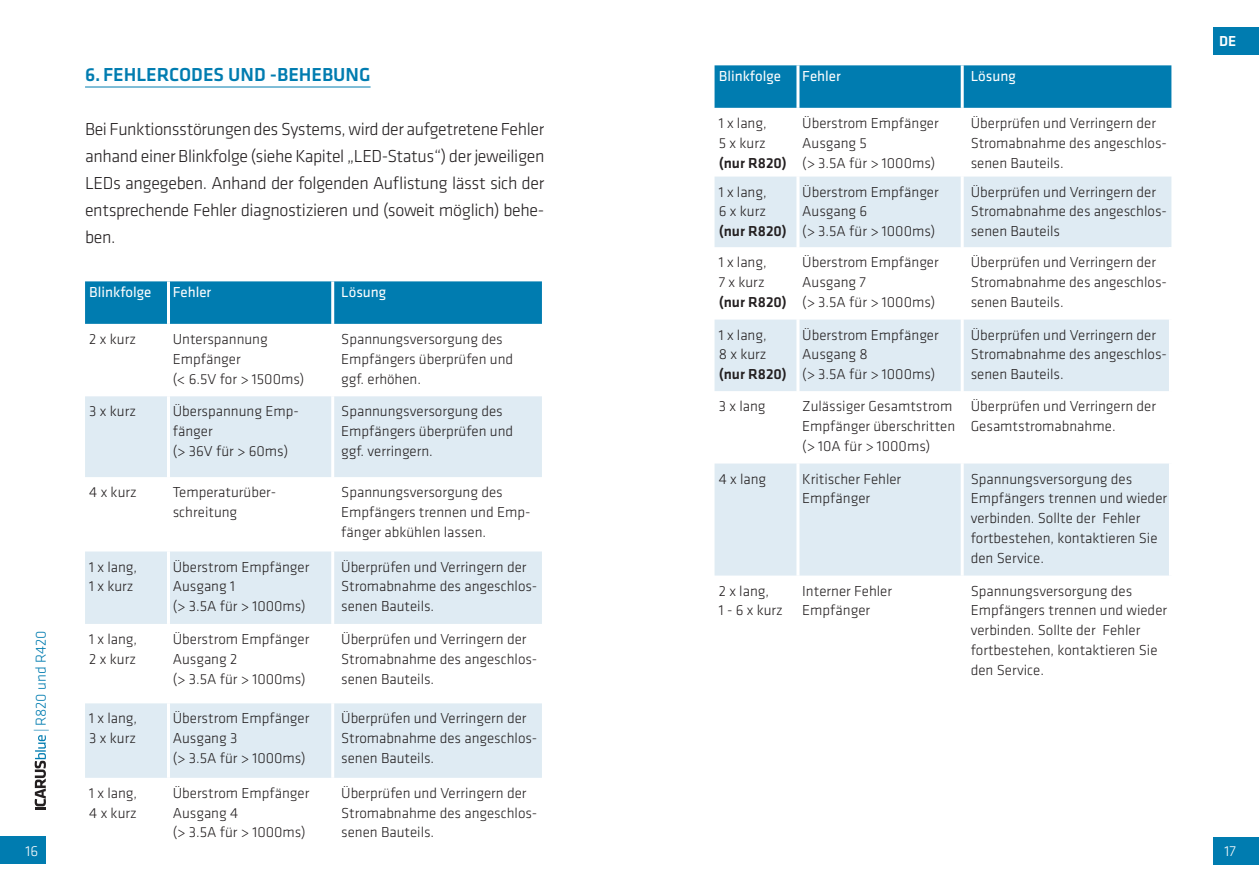
<style>
.page{position:relative;width:1259px;height:893px;background:#fff}
.page>*{position:absolute;margin:0;border:0;box-sizing:border-box;transform-origin:0 0}
.t1{font:500 19.5px "Klavika Basic";color:#007cb0}
.t2{font:300 18px/27px "Klavika Basic";letter-spacing:-.02em;color:#231f20;text-align:justify}
.t3{font:300 15px/19.8px "Klavika Basic";color:#231f20}
.t4{font:15px "Klavika Basic";color:#fff}
.t5{font:500 15px "Klavika Basic";color:#231f20}
.t6{font:300 15px "Klavika Basic";color:#007cb0}
.t7{font:300 15px "Klavika Basic";color:#fff}
.t8{font:500 15px "Klavika Basic";color:#fff}
</style>
<div class="page">
<div style="left:0;top:837px;width:46px;height:27px;background:#007cb0"></div>
<div style="left:1213px;top:837px;width:46px;height:27px;background:#007cb0"></div>
<div style="left:1213px;top:27px;width:46px;height:27px;background:#007cb0"></div>
<hr style="left:85px;top:86px;width:285px;height:2px;background:#007cb0">
<div style="left:85px;top:281px;width:457px;height:43px;background:#007cb0"></div>
<svg style="left:85px;top:396px;width:457px;height:382px;fill:#dfebf3"></svg>
<hr style="left:167px;top:396px;width:3px;height:81px;background:#fff">
<hr style="left:167px;top:477px;width:3px;height:74px;background:#fff">
<hr style="left:167px;top:551px;width:3px;height:73px;background:#fff">
<hr style="left:167px;top:624px;width:3px;height:79px;background:#fff">
<hr style="left:167px;top:703px;width:3px;height:75px;background:#fff">
<hr style="left:167px;top:281px;width:3px;height:43px;background:#fff">
<hr style="left:331px;top:396px;width:3px;height:81px;background:#fff">
<hr style="left:331px;top:477px;width:3px;height:74px;background:#fff">
<hr style="left:331px;top:551px;width:3px;height:73px;background:#fff">
<hr style="left:331px;top:624px;width:3px;height:79px;background:#fff">
<hr style="left:331px;top:703px;width:3px;height:75px;background:#fff">
<hr style="left:331px;top:281px;width:3px;height:43px;background:#fff">
<div style="left:714px;top:65px;width:457px;height:43px;background:#007cb0"></div>
<svg style="left:714px;top:177px;width:457px;height:399px;fill:#dfebf3"></svg>
<div style="left:1169px;top:247px;width:5px;height:73px;background:#fff"></div>
<div style="left:1169px;top:320px;width:5px;height:71px;background:#fff"></div>
<div style="left:1169px;top:391px;width:5px;height:72px;background:#fff"></div>
<div style="left:1169px;top:463px;width:5px;height:113px;background:#fff"></div>
<hr style="left:796px;top:65px;width:3px;height:43px;background:#fff">
<hr style="left:796px;top:177px;width:3px;height:70px;background:#fff">
<hr style="left:796px;top:247px;width:3px;height:73px;background:#fff">
<hr style="left:796px;top:320px;width:3px;height:71px;background:#fff">
<hr style="left:796px;top:391px;width:3px;height:72px;background:#fff">
<hr style="left:796px;top:463px;width:3px;height:113px;background:#fff">
<hr style="left:960px;top:65px;width:3px;height:43px;background:#fff">
<hr style="left:960px;top:177px;width:3px;height:70px;background:#fff">
<hr style="left:960px;top:247px;width:3px;height:73px;background:#fff">
<hr style="left:960px;top:320px;width:3px;height:71px;background:#fff">
<hr style="left:960px;top:391px;width:3px;height:72px;background:#fff">
<hr style="left:960px;top:463px;width:3px;height:113px;background:#fff">
<svg style="left:35px;top:735px;width:11px;height:75px"></svg>
<p class="t6" style="left:32px;top:732px;width:103px;rotate:-90deg">|R820 und R420</p>
<h1 class="t1" style="left:85px;top:61px;width:287px">6.FEHLERCODES UND -BEHEBUNG</h1>
<p class="t2" style="left:85px;top:115px;width:461px">Bei Funktionsstörungen des Systems, wird der aufgetretene Fehler anhand einer Blinkfolge (siehe Kapitel „LED-Status“) der jeweiligen LEDs angegeben. Anhand der folgenden Auflistung lässt sich der entsprechende Fehler diagnostizieren und (soweit möglich) behe&shy;ben.</p>
<p class="t4" style="left:89px;top:282px;width:64px">Blinkfolge</p>
<p class="t4" style="left:173px;top:282px;width:40px">Fehler</p>
<p class="t4" style="left:341px;top:282px;width:47px">Lösung</p>
<p class="t3" style="left:89px;top:329px;width:48px">2 x kurz</p>
<p class="t3" style="left:173px;top:329px;width:133px">Unterspannung<br>Empfänger<br>(&lt; 6.5V for &gt; 1500ms)</p>
<p class="t3" style="left:341px;top:329px;width:173px">Spannungsversorgung des<br>Empfängers überprüfen und ggf. erhöhen.</p>
<p class="t3" style="left:89px;top:401px;width:48px">3 x kurz</p>
<p class="t3" style="left:173px;top:401px;width:128px">Überspannung Emp&shy;fänger<br>(&gt; 36V für &gt; 60ms)</p>
<p class="t3" style="left:341px;top:401px;width:173px">Spannungsversorgung des<br>Empfängers überprüfen und ggf. verringern.</p>
<p class="t3" style="left:89px;top:482px;width:49px">4 x kurz</p>
<p class="t3" style="left:173px;top:482px;width:105px">Temperaturüber&shy;schreitung</p>
<p class="t3" style="left:341px;top:482px;width:191px">Spannungsversorgung des<br>Empfängers trennen und Emp&shy;fänger abkühlen lassen.</p>
<p class="t3" style="left:89px;top:556px;width:49px">1 x lang,<br>1 x kurz</p>
<p class="t3" style="left:173px;top:556px;width:138px">Überstrom Empfänger<br>Ausgang 1<br>(&gt; 3.5A für &gt; 1000ms)</p>
<p class="t3" style="left:341px;top:556px;width:198px">Überprüfen und Verringern der<br>Stromabnahme des angeschlos&shy;senen Bauteils.</p>
<p class="t3" style="left:89px;top:629px;width:49px">1 x lang,<br>2 x kurz</p>
<p class="t3" style="left:173px;top:629px;width:138px">Überstrom Empfänger<br>Ausgang 2<br>(&gt; 3.5A für &gt; 1000ms)</p>
<p class="t3" style="left:341px;top:629px;width:198px">Überprüfen und Verringern der<br>Stromabnahme des angeschlos&shy;senen Bauteils.</p>
<p class="t3" style="left:89px;top:708px;width:49px">1 x lang,<br>3 x kurz</p>
<p class="t3" style="left:173px;top:708px;width:138px">Überstrom Empfänger<br>Ausgang 3<br>(&gt; 3.5A für &gt; 1000ms)</p>
<p class="t3" style="left:341px;top:708px;width:198px">Überprüfen und Verringern der<br>Stromabnahme des angeschlos&shy;senen Bauteils.</p>
<p class="t3" style="left:89px;top:783px;width:49px">1 x lang,<br>4 x kurz</p>
<p class="t3" style="left:173px;top:783px;width:138px">Überstrom Empfänger<br>Ausgang 4<br>(&gt; 3.5A für &gt; 1000ms)</p>
<p class="t3" style="left:341px;top:783px;width:198px">Überprüfen und Verringern der<br>Stromabnahme des angeschlos&shy;senen Bauteils.</p>
<p class="t4" style="left:719px;top:66px;width:64px">Blinkfolge</p>
<p class="t4" style="left:802px;top:66px;width:40px">Fehler</p>
<p class="t4" style="left:970px;top:66px;width:47px">Lösung</p>
<p class="t3" style="left:719px;top:113px;width:49px">1 x lang,<br>5 x kurz</p>
<p class="t5" style="left:719px;top:152px;width:70px">(nur R820)</p>
<p class="t3" style="left:802px;top:113px;width:138px">Überstrom Empfänger<br>Ausgang 5<br>(&gt; 3.5A für &gt; 1000ms)</p>
<p class="t3" style="left:970px;top:113px;width:198px">Überprüfen und Verringern der<br>Stromabnahme des angeschlos&shy;senen Bauteils.</p>
<p class="t3" style="left:719px;top:182px;width:49px">1 x lang,<br>6 x kurz</p>
<p class="t5" style="left:719px;top:221px;width:70px">(nur R820)</p>
<p class="t3" style="left:719px;top:252px;width:49px">1 x lang,<br>7 x kurz</p>
<p class="t5" style="left:719px;top:292px;width:70px">(nur R820)</p>
<p class="t3" style="left:719px;top:325px;width:49px">1 x lang,<br>8 x kurz</p>
<p class="t5" style="left:719px;top:364px;width:70px">(nur R820)</p>
<p class="t3" style="left:802px;top:182px;width:138px">Überstrom Empfänger<br>Ausgang 6<br>(&gt; 3.5A für &gt; 1000ms)</p>
<p class="t3" style="left:970px;top:182px;width:198px">Überprüfen und Verringern der<br>Stromabnahme des angeschlos&shy;senen Bauteils</p>
<p class="t3" style="left:802px;top:252px;width:138px">Überstrom Empfänger<br>Ausgang 7<br>(&gt; 3.5A für &gt; 1000ms)</p>
<p class="t3" style="left:970px;top:252px;width:198px">Überprüfen und Verringern der<br>Stromabnahme des angeschlos&shy;senen Bauteils.</p>
<p class="t3" style="left:802px;top:325px;width:138px">Überstrom Empfänger<br>Ausgang 8<br>(&gt; 3.5A für &gt; 1000ms)</p>
<p class="t3" style="left:970px;top:325px;width:198px">Überprüfen und Verringern der<br>Stromabnahme des angeschlos&shy;senen Bauteils.</p>
<p class="t3" style="left:719px;top:396px;width:48px">3 x lang</p>
<p class="t3" style="left:802px;top:396px;width:155px">Zulässiger Gesamtstrom<br>Empfänger überschritten (&gt; 10A für &gt; 1000ms)</p>
<p class="t3" style="left:970px;top:396px;width:187px">Überprüfen und Verringern der<br>Gesamtstromabnahme.</p>
<p class="t3" style="left:719px;top:469px;width:49px">4 x lang</p>
<p class="t3" style="left:802px;top:469px;width:101px">Kritischer Fehler<br>Empfänger</p>
<p class="t3" style="left:970px;top:469px;width:198px">Spannungsversorgung des<br>Empfängers trennen und wieder verbinden. Sollte der Fehler fortbestehen, kontaktieren Sie den Service.</p>
<p class="t3" style="left:719px;top:581px;width:66px">2 x lang,<br>1 - 6 x kurz</p>
<p class="t3" style="left:802px;top:581px;width:91px">Interner Fehler<br>Empfänger</p>
<p class="t3" style="left:970px;top:581px;width:198px">Spannungsversorgung des<br>Empfängers trennen und wieder verbinden. Sollte der Fehler fortbestehen, kontaktieren Sie den Service.</p>
<p class="t8" style="left:1219px;top:31px;width:19px">DE</p>
<p class="t7" style="left:26px;top:842px;width:14px">16</p>
<p class="t7" style="left:1224px;top:842px;width:13px">17</p>
</div>
